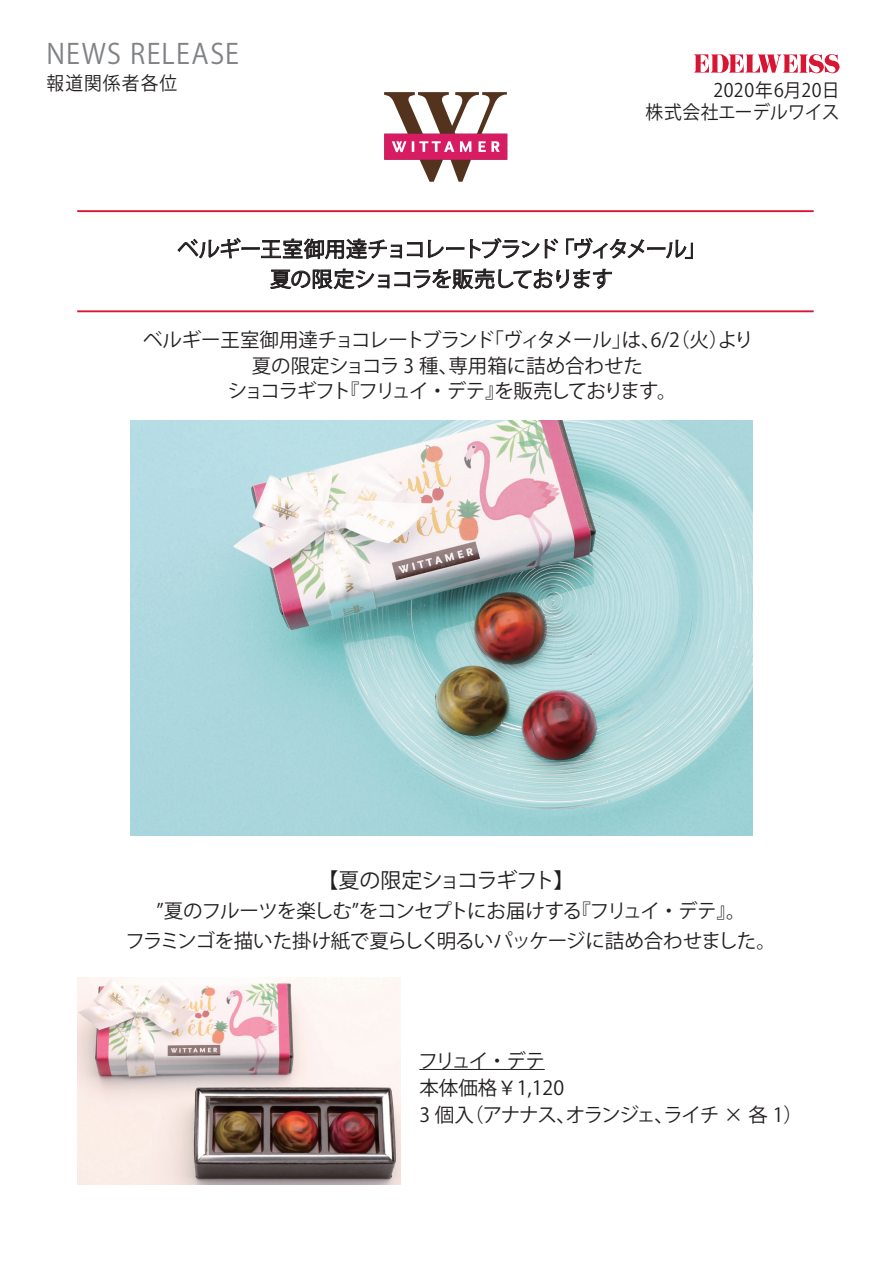
<style>
.page{position:relative;width:893px;height:1263px;background:#fff}
.page>*{position:absolute;margin:0;border:0;box-sizing:border-box;transform-origin:0 0}
.t1{font:27.75px "Koz Go Pr 6 N";letter-spacing:.045em;color:#808285;scale:.95 1}
.t2{font:21px/30px "Koz Go Pr 6 N";letter-spacing:-.055em;color:#231f20;text-align:center}
.t3{font:19.5px/25.5px "Koz Go Pr 6 N";letter-spacing:-.05em;color:#231f20;text-align:center}
.t4{font:18.75px/22.5px "Koz Go Pr 6 N";letter-spacing:.015em;color:#231f20;text-align:right;scale:.95 1}
.t5{font:18.75px "Koz Go Pr 6 N";letter-spacing:.04em;color:#231f20;scale:.95 1}
</style>
<div class="page">
<hr style="left:77px;top:210px;width:737px;height:2px;background:#d71634">
<hr style="left:77px;top:310px;width:737px;height:2px;background:#d71634">
<svg style="left:384px;top:92px;width:123px;height:90px"></svg>
<svg style="left:178px;top:238px;width:244px;height:21px"></svg>
<svg style="left:428px;top:240px;width:36px;height:18px"></svg>
<svg style="left:470px;top:238px;width:88px;height:20px"></svg>
<svg style="left:566px;top:238px;width:127px;height:21px"></svg>
<svg style="left:270px;top:269px;width:342px;height:20px"></svg>
<hr style="left:419px;top:1069px;width:126px;height:1px;background:#231f20">
<svg style="left:693px;top:54px;width:147px;height:19px"></svg>
<img style="left:130px;top:420px;width:623px;height:415px">
<img style="left:77px;top:978px;width:323px;height:207px">
<h1 class="t1" style="left:47px;top:38px;width:204px">NEWS RELEASE</h1>
<p class="t5" style="left:47px;top:73px;width:139px">報道関係者各位</p>
<p class="t4" style="left:645px;top:79px;width:206px">2020年6月20日<br>株式会社エーデルワイス</p>
<p class="t2" style="left:177px;top:234px;width:530px">ベルギー王室御用達チョコレートブランド「ヴィタメール」夏の限定ショコラを販売しております</p>
<p class="t3" style="left:143px;top:328px;width:612px">ベルギー王室御用達チョコレートブランド「ヴィタメール」は、6/2（火）より夏の限定ショコラ 3 種、専用箱に詰め合わせた<br>ショコラギフト『フリュイ・デテ』を販売しております。</p>
<p class="t2" style="left:318px;top:866px;width:258px">【夏の限定ショコラギフト】</p>
<p class="t3" style="left:125px;top:896px;width:652px;line-height:30px">”夏のフルーツを楽しむ”をコンセプトにお届けする『フリュイ・デテ』。<br>フラミンゴを描いた掛け紙で夏らしく明るいパッケージに詰め合わせました。</p>
<p class="t3" style="left:418px;top:1047px;width:386px;line-height:27px;text-align:left">フリュイ・デテ<br>本体価格￥1,120<br>3 個入（アナナス、オランジェ、ライチ × 各 1）</p>
</div>
